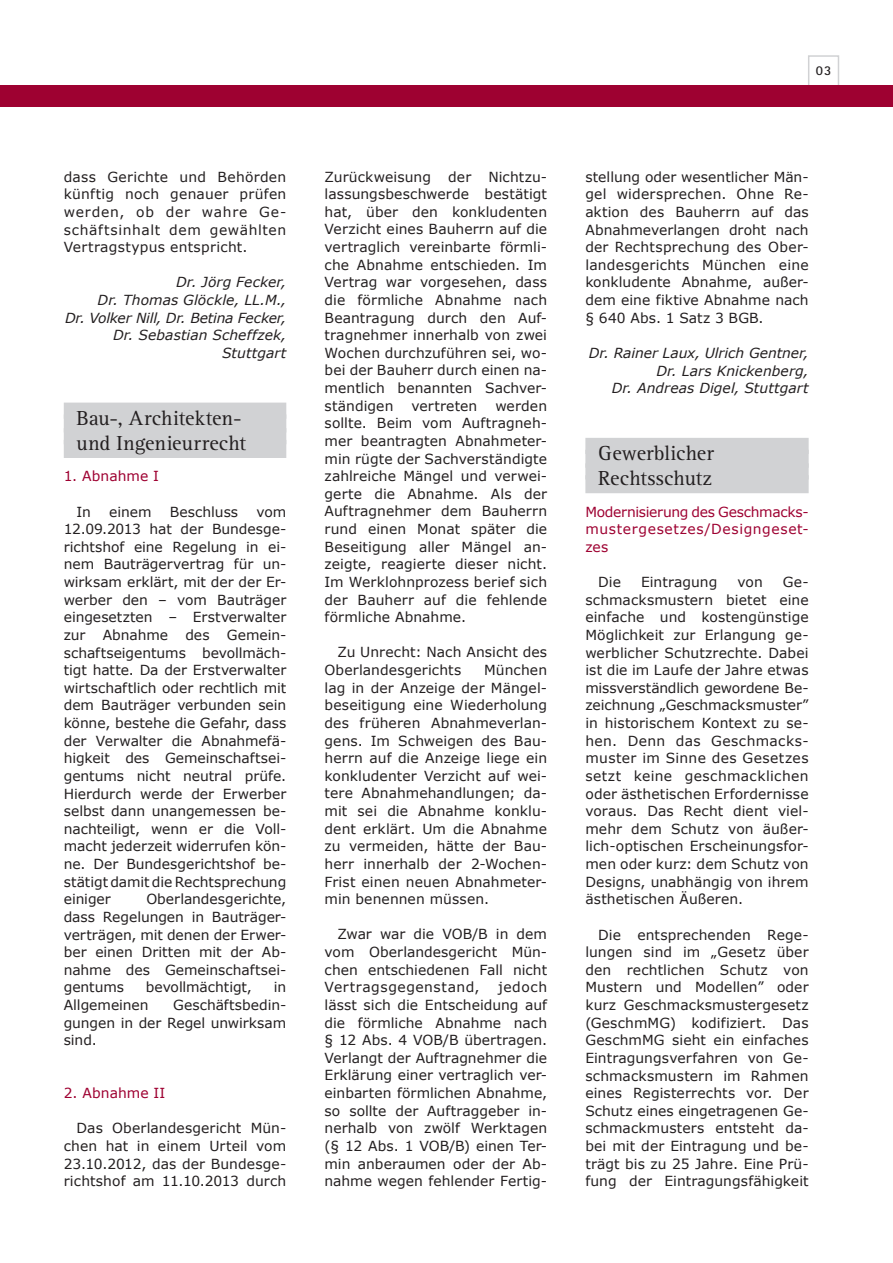
<style>
.page{position:relative;width:893px;height:1263px;background:#fff}
.page>*{position:absolute;margin:0;border:0;box-sizing:border-box;transform-origin:0 0}
.t1{font:21px/25.5px "Rotis Serif";letter-spacing:.01em;color:#231f20}
.t2{font:13.8px/17.5px "Verdana";letter-spacing:.005em;color:#231f20;text-align:justify}
.t3{font:italic 13.8px/17.5px "Verdana";letter-spacing:.005em;color:#231f20;text-align:right}
.t4{font:13.8px/17.5px "Verdana";letter-spacing:.005em;color:#9e0131;text-align:justify}
.t5{font:700 13.5px "Rotis Sans Serif";color:#231f20}
</style>
<div class="page">
<div style="left:808px;top:55px;width:31px;height:35px;border:2px solid #d1d2d4"></div>
<div style="left:64px;top:403px;width:222px;height:16px;background:#d1d2d4"></div>
<div style="left:64px;top:414px;width:222px;height:18px;background:#d1d2d4"></div>
<div style="left:64px;top:428px;width:222px;height:16px;background:#d1d2d4"></div>
<div style="left:64px;top:440px;width:222px;height:18px;background:#d1d2d4"></div>
<div style="left:585px;top:438px;width:224px;height:16px;background:#d1d2d4"></div>
<div style="left:585px;top:450px;width:224px;height:18px;background:#d1d2d4"></div>
<div style="left:585px;top:463px;width:224px;height:16px;background:#d1d2d4"></div>
<div style="left:585px;top:475px;width:224px;height:18px;background:#d1d2d4"></div>
<div style="left:0;top:85px;width:893px;height:21px;background:#9e0131"></div>
<p class="t5" style="left:816px;top:62px;width:17px">03</p>
<p class="t2" style="left:64px;top:167px;width:224px">dass Gerichte und Behörden künftig noch genauer prüfen werden, ob der wahre Ge&shy;schäftsinhalt dem gewählten Vertragstypus entspricht.</p>
<p class="t3" style="left:65px;top:273px;width:223px">Dr. Jörg Fecker,<br>Dr. Thomas Glöckle, LL.M.,<br>Dr. Volker Nill, Dr. Betina Fecker,<br>Dr. Sebastian Scheffzek,<br>Stuttgart</p>
<h1 class="t1" style="left:77px;top:406px;width:171px">Bau-, Architekten&shy;und Ingenieurrecht</h1>
<p class="t4" style="left:64px;top:467px;width:97px">1. Abnahme I</p>
<p class="t2" style="left:77px;top:502px;width:16px">In</p>
<p class="t2" style="left:109px;top:502px;width:44px">einem</p>
<p class="t2" style="left:170px;top:502px;width:70px">Beschluss</p>
<p class="t2" style="left:64px;top:502px;width:224px;text-indent:193px">vom 12.09.2013 hat der Bundesge&shy;richtshof eine Regelung in ei&shy;nem Bauträgervertrag für un&shy;wirksam erklärt, mit der der Er&shy;werber den – vom Bauträger eingesetzten – Erstverwalter zur Abnahme des Gemein&shy;schaftseigentums bevollmäch&shy;tigt hatte. Da der Erstverwalter wirtschaftlich oder rechtlich mit dem Bauträger verbunden sein könne, bestehe die Gefahr, dass der Verwalter die Abnahmefä&shy;higkeit des Gemeinschaftsei&shy;gentums nicht neutral prüfe.<br>Hierdurch werde der Erwerber selbst dann unangemessen be&shy;nachteiligt, wenn er die Voll&shy;macht jederzeit widerrufen kön&shy;ne. Der Bundesgerichtshof be&shy;stätigt damit die Rechtsprechung einiger</p>
<p class="t2" style="left:64px;top:890px;width:224px;text-indent:83px">Oberlandesgerichte, dass Regelungen in Bauträger&shy;verträgen, mit denen der Erwer&shy;ber einen Dritten mit der Ab&shy;nahme des Gemeinschaftsei&shy;gentums</p>
<p class="t2" style="left:146px;top:978px;width:108px">bevollmächtigt,</p>
<p class="t2" style="left:274px;top:978px;width:14px">in</p>
<p class="t2" style="left:64px;top:996px;width:86px">Allgemeinen</p>
<p class="t2" style="left:64px;top:996px;width:224px;text-indent:109px">Geschäftsbedin&shy;gungen in der Regel unwirksam sind.</p>
<p class="t4" style="left:64px;top:1084px;width:103px">2. Abnahme II</p>
<p class="t2" style="left:64px;top:1119px;width:224px;text-indent:13px">Das Oberlandesgericht Mün&shy;chen hat in einem Urteil vom 23.10.2012, das der Bundesge&shy;richtshof am 11.10.2013 durch</p>
<p class="t2" style="left:325px;top:167px;width:224px">Zurückweisung der Nichtzu&shy;lassungsbeschwerde bestätigt hat, über den konkludenten Verzicht eines Bauherrn auf die vertraglich vereinbarte förmli&shy;che Abnahme entschieden. Im Vertrag war vorgesehen, dass die förmliche Abnahme nach Beantragung durch den Auf&shy;tragnehmer innerhalb von zwei Wochen durchzuführen sei, wo&shy;bei der Bauherr durch einen na&shy;mentlich benannten Sachver&shy;ständigen</p>
<p class="t2" style="left:325px;top:396px;width:224px;text-indent:171px">werden sollte. Beim vom Auftragneh&shy;mer beantragten Abnahmeter&shy;min rügte der Sachverständigte zahlreiche Mängel und verwei&shy;gerte die Abnahme. Als der Auftragnehmer dem Bauherrn rund einen Monat später die Beseitigung aller Mängel an&shy;zeigte, reagierte dieser nicht.<br>Im Werklohnprozess berief sich der Bauherr auf die fehlende förmliche Abnahme.</p>
<p class="t2" style="left:325px;top:643px;width:224px;text-indent:13px">Zu Unrecht: Nach Ansicht des<br>Oberlandesgerichts</p>
<p class="t2" style="left:411px;top:396px;width:68px">vertreten</p>
<p class="t2" style="left:325px;top:661px;width:224px;text-indent:160px">München lag in der Anzeige der Mängel&shy;beseitigung eine Wiederholung des früheren Abnahmeverlan&shy;gens. Im Schweigen des Bau&shy;herrn auf die Anzeige liege ein konkludenter Verzicht auf wei&shy;tere Abnahmehandlungen; da&shy;mit sei die Abnahme konklu&shy;dent erklärt. Um die Abnahme zu vermeiden, hätte der Bau&shy;herr innerhalb der 2-Wochen-Frist einen neuen Abnahmeter&shy;min benennen müssen.</p>
<p class="t2" style="left:325px;top:925px;width:224px;text-indent:13px">Zwar war die VOB/B in dem vom Oberlandesgericht Mün&shy;chen entschiedenen Fall nicht Vertragsgegenstand,</p>
<p class="t2" style="left:325px;top:978px;width:224px;text-indent:173px">jedoch lässt sich die Entscheidung auf die förmliche Abnahme nach § 12 Abs. 4 VOB/B übertragen.<br>Verlangt der Auftragnehmer die Erklärung einer vertraglich ver&shy;einbarten förmlichen Abnahme, so sollte der Auftraggeber in&shy;nerhalb von zwölf Werktagen (§ 12 Abs. 1 VOB/B) einen Ter&shy;min anberaumen oder der Ab&shy;nahme wegen fehlender Fertig-</p>
<p class="t2" style="left:585px;top:167px;width:225px">stellung oder wesentlicher Män&shy;gel widersprechen. Ohne Re&shy;aktion des Bauherrn auf das Abnahmeverlangen droht nach der Rechtsprechung des Ober&shy;landesgerichts München eine konkludente Abnahme, außer&shy;dem eine fiktive Abnahme nach § 640 Abs. 1 Satz 3 BGB.</p>
<p class="t3" style="left:589px;top:344px;width:221px">Dr. Rainer Laux, Ulrich Gentner,<br>Dr. Lars Knickenberg,<br>Dr. Andreas Digel, Stuttgart</p>
<h1 class="t1" style="left:598px;top:441px;width:117px">Gewerblicher<br>Rechtsschutz</h1>
<p class="t4" style="left:585px;top:502px;width:225px">Modernisierung des Geschmacks&shy;mustergesetzes/Designgeset&shy;zes</p>
<p class="t2" style="left:598px;top:573px;width:24px">Die</p>
<p class="t2" style="left:641px;top:573px;width:78px">Eintragung</p>
<p class="t2" style="left:737px;top:573px;width:27px">von</p>
<p class="t2" style="left:585px;top:573px;width:225px;text-indent:198px">Ge&shy;schmacksmustern bietet eine einfache und kostengünstige Möglichkeit zur Erlangung ge&shy;werblicher Schutzrechte. Dabei ist die im Laufe der Jahre etwas missverständlich gewordene Be&shy;zeichnung „Geschmacksmuster” in historischem Kontext zu se&shy;hen. Denn das Geschmacks&shy;muster im Sinne des Gesetzes setzt keine geschmacklichen oder ästhetischen Erfordernisse voraus. Das Recht dient viel&shy;mehr dem Schutz von äußer&shy;lich-optischen Erscheinungsfor&shy;men oder kurz: dem Schutz von Designs, unabhängig von ihrem ästhetischen Äußeren.</p>
<p class="t2" style="left:585px;top:925px;width:225px;text-indent:13px">Die entsprechenden Rege&shy;lungen sind im „Gesetz über den rechtlichen Schutz von Mustern und Modellen” oder kurz Geschmacksmustergesetz (GeschmMG) kodifiziert. Das GeschmMG sieht ein einfaches Eintragungsverfahren von Ge&shy;schmacksmustern im Rahmen eines Registerrechts vor. Der Schutz eines eingetragenen Ge&shy;schmackmusters entsteht da&shy;bei mit der Eintragung und be&shy;trägt bis zu 25 Jahre. Eine Prü&shy;fung der Eintragungsfähigkeit</p>
</div>
